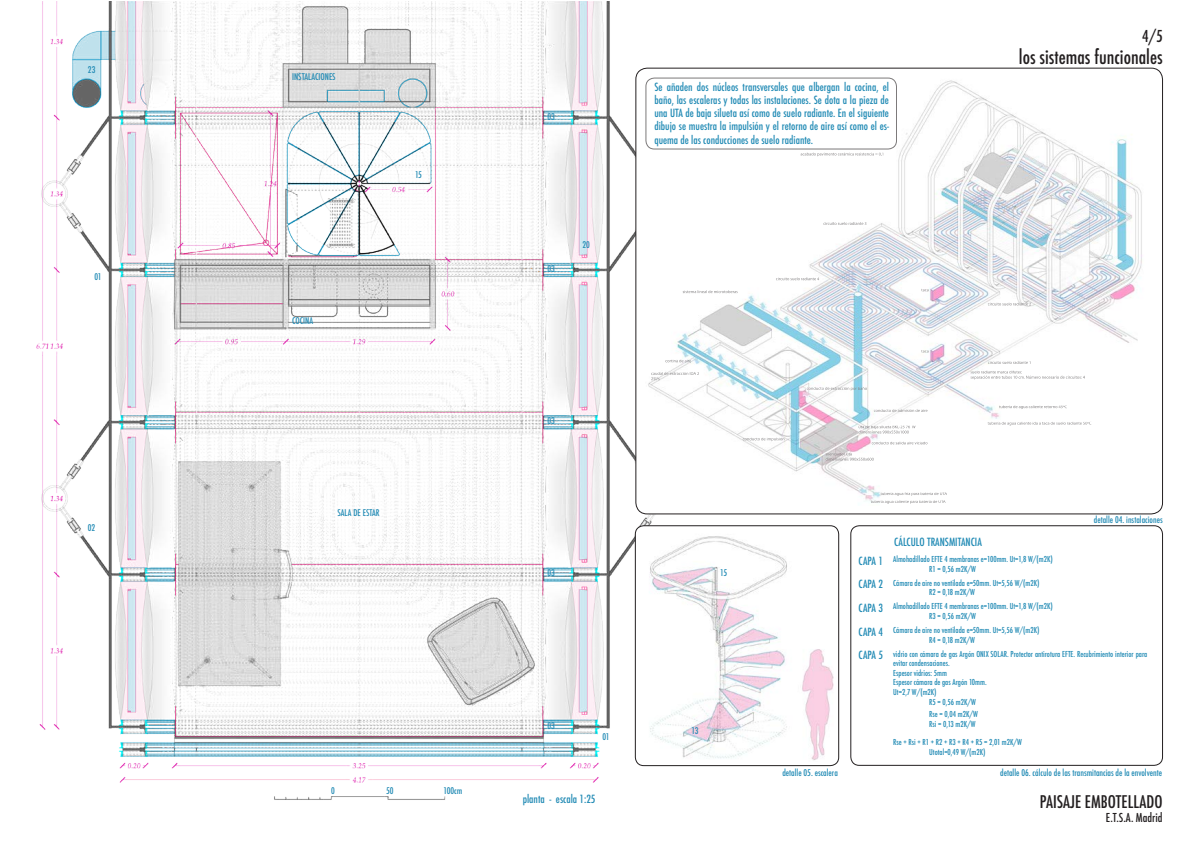
<style>
.page{position:relative;width:1191px;height:842px;background:#fff}
.page>*{position:absolute;margin:0;border:0;box-sizing:border-box;transform-origin:0 0}
.t1{font:500 condensed 19px "Futura";color:#231f20}
.t2{font:500 condensed 17px "Futura";color:#231f20}
.t3{font:500 condensed 16px "Futura";color:#231f20}
.t4{font:500 condensed 12px "Futura";color:#231f20}
.t5{font:500 condensed 11px/13.2px "Futura";color:#228bb5;text-align:justify}
.t6{font:500 condensed 9px "Futura";color:#228bb5}
.t7{font:500 condensed 8px/9.6px "Futura";color:#228bb5}
</style>
<div class="page">
<img style="left:36px;top:2px;width:1127px;height:798px">
<div style="left:850px;top:526px;width:312px;height:239px;background:#fff;border-radius:9px"></div>
<div style="left:850px;top:526px;width:312px;height:239px;border:1px solid #231f20;border-radius:9px"></div>
<div style="left:636px;top:68px;width:526px;height:446px;background:#fff;border-radius:11px"></div>
<img style="left:646px;top:78px;width:496px;height:426px">
<div style="left:635px;top:526px;width:203px;height:240px;background:#fff;border-radius:9px"></div>
<div style="left:635px;top:526px;width:204px;height:240px;border:1px solid #231f20;border-radius:9px"></div>
<img style="left:650px;top:536px;width:183px;height:224px">
<div style="left:646px;top:78px;width:250px;height:71px;background:#fff;border-radius:9px"></div>
<div style="left:646px;top:78px;width:250px;height:71px;border:1px solid #231f20;border-radius:9px"></div>
<p class="t6" style="left:88px;top:64px;width:9px">23</p>
<p class="t6" style="left:94px;top:271px;width:9px">01</p>
<p class="t6" style="left:88px;top:522px;width:9px">02</p>
<p class="t6" style="left:292px;top:71px;width:45px">INSTALACIONES</p>
<p class="t6" style="left:292px;top:315px;width:23px">COCINA</p>
<p class="t6" style="left:415px;top:169px;width:8px">15</p>
<p class="t6" style="left:337px;top:507px;width:44px">SALA DE ESTAR</p>
<p class="t6" style="left:331px;top:785px;width:5px">0</p>
<p class="t6" style="left:386px;top:785px;width:9px">50</p>
<p class="t6" style="left:443px;top:785px;width:20px">100cm</p>
<p class="t6" style="left:547px;top:111px;width:9px">03</p>
<p class="t6" style="left:547px;top:263px;width:9px">03</p>
<p class="t6" style="left:582px;top:239px;width:9px">20</p>
<p class="t5" style="left:654px;top:80px;width:236px">Se añaden dos núcleos transversales que albergan la cocina, el baño, las escaleras y todas las instalaciones. Se dota a la pieza de una UTA de baja silueta así como de suelo radiante. En el siguiente dibujo se muestra la impulsión y el retorno de aire así como el es&shy;quema de las conducciones de suelo radiante.</p>
<h3 class="t3" style="left:1142px;top:25px;width:22px">4/5</h3>
<p class="t1" style="left:1019px;top:45px;width:145px">los sistemas funcionales</p>
<p class="t6" style="left:547px;top:415px;width:9px">03</p>
<p class="t6" style="left:1093px;top:514px;width:70px">detalle 04. instalaciones</p>
<p class="t5" style="left:894px;top:536px;width:89px">CÁLCULO TRANSMITANCIA</p>
<p class="t6" style="left:547px;top:566px;width:9px">03</p>
<p class="t6" style="left:547px;top:720px;width:9px">03</p>
<p class="t6" style="left:602px;top:730px;width:9px">01</p>
<p class="t6" style="left:720px;top:566px;width:8px">15</p>
<p class="t6" style="left:691px;top:725px;width:8px">13</p>
<p class="t5" style="left:858px;top:554px;width:26px">CAPA 1</p>
<p class="t5" style="left:858px;top:578px;width:26px">CAPA 2</p>
<p class="t5" style="left:858px;top:601px;width:26px">CAPA 3</p>
<p class="t5" style="left:858px;top:625px;width:26px">CAPA 4</p>
<p class="t5" style="left:858px;top:648px;width:26px">CAPA 5</p>
<p class="t7" style="left:893px;top:554px;width:161px">Almohadillado EFTE 4 membranas e=100mm. Ut=1,8 W/(m2K)</p>
<p class="t7" style="left:929px;top:564px;width:48px">R1 = 0,56 m2K/W</p>
<p class="t7" style="left:893px;top:578px;width:148px">Cámara de aire no ventilada e=50mm. Ut=5,56 W/(m2K)</p>
<p class="t7" style="left:929px;top:588px;width:47px">R2 = 0,18 m2K/W</p>
<p class="t7" style="left:893px;top:602px;width:161px">Almohadillado EFTE 4 membranas e=100mm. Ut=1,8 W/(m2K)</p>
<p class="t7" style="left:929px;top:611px;width:48px">R3 = 0,56 m2K/W</p>
<p class="t7" style="left:893px;top:625px;width:148px">Cámara de aire no ventilada e=50mm. Ut=5,56 W/(m2K)</p>
<p class="t7" style="left:929px;top:635px;width:47px">R4 = 0,18 m2K/W</p>
<p class="t7" style="left:893px;top:649px;width:256px">vidrio con cámara de gas Argón ONIX SOLAR. Protector antirotura EFTE. Recubrimiento interior para evitar condensaciones.</p>
<p class="t7" style="left:893px;top:668px;width:55px">Espesor vidrios: 5mm</p>
<p class="t7" style="left:893px;top:678px;width:95px">Espesor cámara de gas Argón 10mm.</p>
<p class="t7" style="left:893px;top:687px;width:45px">Ut=2,7 W/(m2K)</p>
<p class="t7" style="left:929px;top:697px;width:48px">R5 = 0,56 m2K/W</p>
<p class="t7" style="left:929px;top:709px;width:50px">Rse = 0,04 m2K/W</p>
<p class="t7" style="left:929px;top:719px;width:48px">Rsi = 0,13 m2K/W</p>
<p class="t7" style="left:893px;top:737px;width:130px">Rse + Rsi + R1 + R2 + R3 + R4 + R5 = 2,01 m2K/W</p>
<p class="t7" style="left:929px;top:747px;width:58px">Utotal=0,49 W/(m2K)</p>
<p class="t6" style="left:782px;top:766px;width:57px">detalle 05. escalera</p>
<p class="t6" style="left:1000px;top:766px;width:163px">detalle 06. cálculo de las transmitancias de la envolvente</p>
<p class="t5" style="left:523px;top:792px;width:74px">planta - escala 1:25</p>
<h2 class="t2" style="left:1039px;top:791px;width:124px">PAISAJE EMBOTELLADO</h2>
<h3 class="t4" style="left:1106px;top:810px;width:58px">E.T.S.A. Madrid</h3>
</div>
